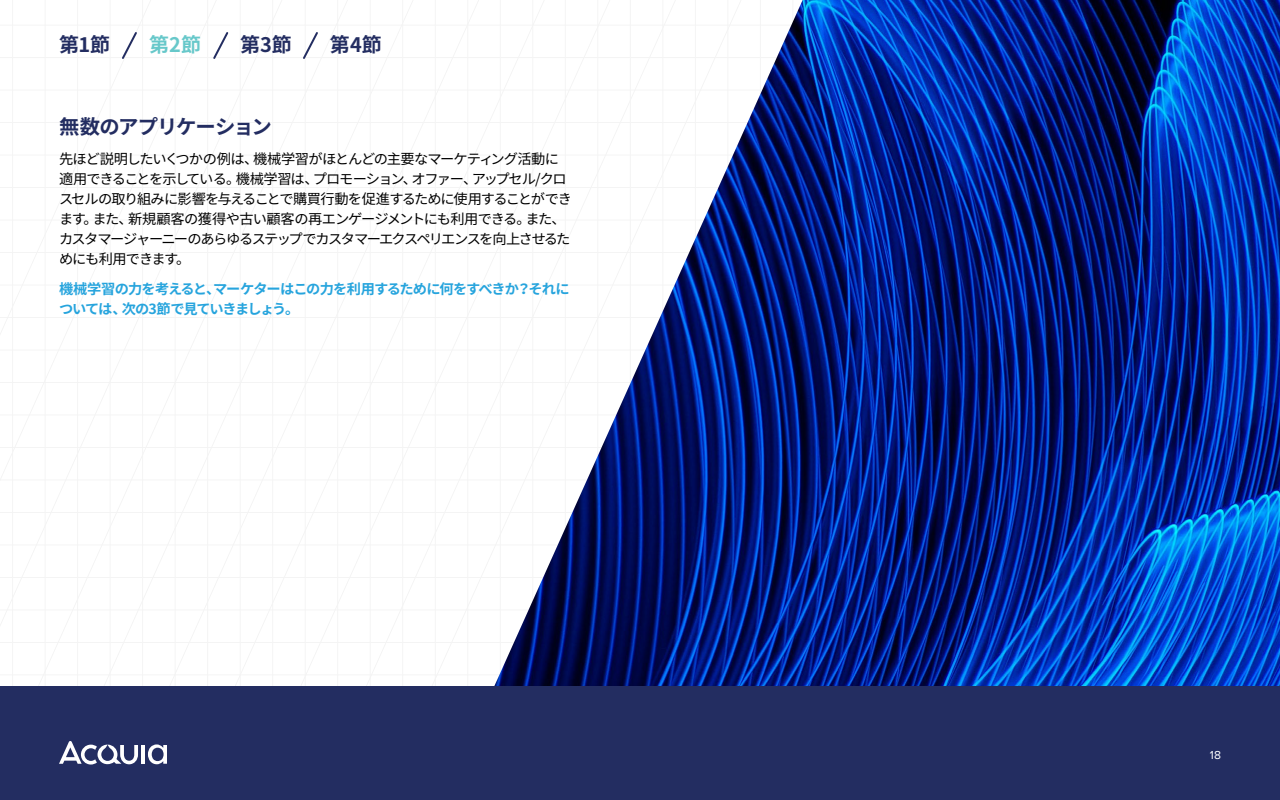
<style>
.page{position:relative;width:1280px;height:800px;background:#fff}
.page>*{position:absolute;margin:0;border:0;box-sizing:border-box;transform-origin:0 0}
.t1{font:700 20px "Noto Sans CJ Kjp";letter-spacing:-.05em;color:#232d61}
.t2{font:700 20px "Noto Sans CJ Kjp";letter-spacing:-.03em;color:#232d61}
.t3{font:700 20px "Noto Sans CJ Kjp";color:#67c8ca}
.t4{font:14px/20px "Noto Sans CJ Kjp";letter-spacing:-.085em;color:#000}
.t5{font:700 14px/20px "Noto Sans CJ Kjp";letter-spacing:-.07em;color:#26a4dd}
.t6{font:12px "Proxima Nova";color:#fff}
</style>
<div class="page">
<svg style="left:157px;top:6px;width:65px;height:672px"></svg>
<svg style="left:0;top:0;width:157px;height:682px"></svg>
<img style="left:489px;top:0;width:791px;height:686px">
<div style="left:0;top:686px;width:1280px;height:114px;background:#232d61"></div>
<hr style="left:142px;top:745px;width:3px;height:19px;background:#fff">
<svg style="left:59px;top:741px;width:79px;height:24px"></svg>
<svg style="left:148px;top:744px;width:19px;height:20px"></svg>
<svg style="left:120px;top:30px;width:19px;height:31px"></svg>
<svg style="left:212px;top:30px;width:18px;height:31px"></svg>
<svg style="left:301px;top:32px;width:19px;height:27px"></svg>
<h1 class="t2" style="left:59px;top:33px;width:53px">第1節</h1>
<h1 class="t3" style="left:149px;top:33px;width:53px">第2節</h1>
<h1 class="t2" style="left:240px;top:33px;width:53px">第3節</h1>
<h1 class="t2" style="left:330px;top:33px;width:53px">第4節</h1>
<h1 class="t1" style="left:59px;top:115px;width:214px">無数のアプリケーション</h1>
<p class="t4" style="left:59px;top:149px;width:514px">先ほど説明したいくつかの例は、機械学習がほとんどの主要なマーケティング活動に適用できることを示している。機械学習は、プロモーション、オファー、アップセル/クロスセルの取り組みに影響を与えることで購買行動を促進するために使用することができます。また、新規顧客の獲得や古い顧客の再エンゲージメントにも利用できる。また、カスタマージャーニーのあらゆるステップでカスタマーエクスペリエンスを向上させるためにも利用できます。</p>
<p class="t5" style="left:59px;top:279px;width:512px">機械学習の力を考えると、マーケターはこの力を利用するために何をすべきか？それについては、次の3節で見ていきましょう。</p>
<p class="t6" style="left:1210px;top:749px;width:13px">18</p>
</div>
